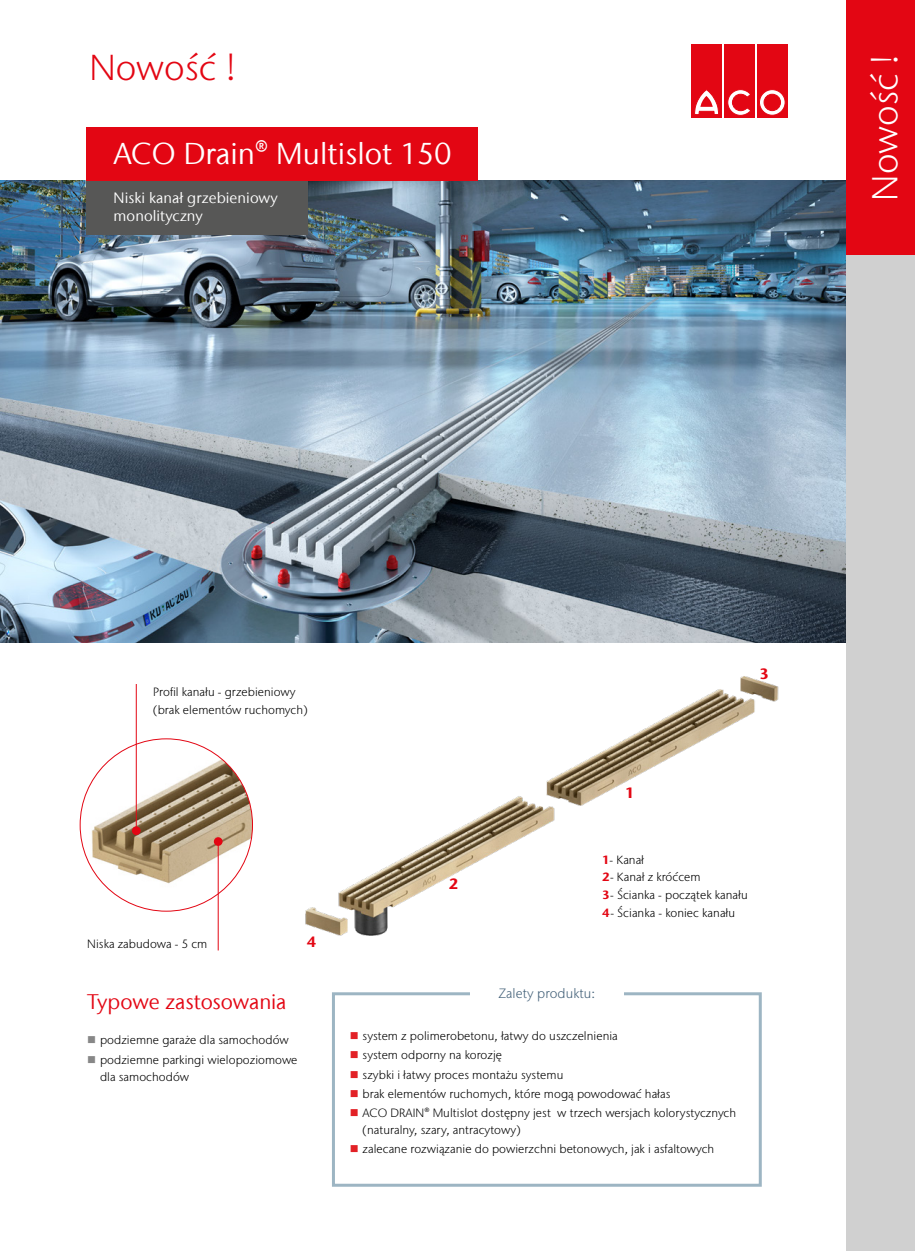
<style>
.page{position:relative;width:915px;height:1251px;background:#fff}
.page>*{position:absolute;margin:0;border:0;box-sizing:border-box;transform-origin:0 0}
.t1{font:300 36px "Stone Sans IIITC Pro";color:#fff}
.t2{font:300 36px "Stone Sans IIITC Pro";color:#e30613}
.t3{font:30px "Stone Sans IIITC Com";letter-spacing:.005em;color:#fff}
.t4{font:21px "Stone Sans IIITC Com";letter-spacing:-.005em;color:#e30613}
.t5{font:15px/18px "Stone Sans IIITC Com";letter-spacing:.005em;color:#fff}
.t6{font:700 15px "Stone Sans IIITC Pro";color:#e30613}
.t7{font:300 13.5px "Stone Sans IIITC Pro";letter-spacing:.005em;color:#426078}
.t8{font:300 12px/17.9px "Stone Sans IIITC Pro";letter-spacing:.005em;color:#000}
.s1{color:#878787}
.s2{font-weight:700;color:#e30613}
.s3{color:#e22126}
</style>
<div class="page">
<img style="left:0;top:181px;width:846px;height:461px">
<div style="left:846px;top:0;width:68px;height:268px;background:#e30613"></div>
<img style="left:239px;top:676px;width:540px;height:335px">
<div style="left:87px;top:127px;width:391px;height:54px;background:#e30613"></div>
<div style="left:87px;top:181px;width:221px;height:53px;background:#575756"></div>
<div style="left:691px;top:45px;width:30px;height:73px;background:#e30613"></div>
<svg style="left:694px;top:90px;width:24px;height:25px"></svg>
<div style="left:724px;top:45px;width:30px;height:73px;background:#e30613"></div>
<svg style="left:727px;top:89px;width:23px;height:26px"></svg>
<div style="left:757px;top:45px;width:30px;height:73px;background:#e30613"></div>
<svg style="left:759px;top:90px;width:25px;height:25px"></svg>
<div style="left:759px;top:90px;width:26px;height:25px;border:1px solid #e30613;border-radius:50%"></div>
<div style="left:763px;top:94px;width:17px;height:17px;background:#e30613;border-radius:50%"></div>
<div style="left:763px;top:94px;width:17px;height:17px;border:1px solid #e30613;border-radius:50%"></div>
<div style="left:332px;top:992px;width:429px;height:194px;border:3px solid #9db5c3"></div>
<div style="left:470px;top:974px;width:153px;height:35px;background:#fff"></div>
<img style="left:80px;top:738px;width:172px;height:173px;border-radius:86px">
<div style="left:846px;top:255px;width:68px;height:995px;background:#d0d0d0"></div>
<hr style="left:136px;top:684px;width:1px;height:146px;background:#e30613">
<div style="left:132px;top:826px;width:9px;height:8px;background:#e30613;border-radius:50%"></div>
<hr style="left:218px;top:841px;width:1px;height:109px;background:#e30613">
<div style="left:214px;top:837px;width:8px;height:8px;background:#e30613;border-radius:50%"></div>
<h1 class="t2" style="left:89px;top:45px;width:147px">Nowość !</h1>
<h2 class="t3" style="left:114px;top:135px;width:339px">ACO Drain® Multislot 150</h2>
<p class="t5" style="left:114px;top:189px;width:166px">Niski kanał grzebieniowy monolityczny</p>
<h1 class="t1" style="left:862px;top:200px;width:147px;rotate:-90deg">Nowość !</h1>
<p class="t8" style="left:153px;top:682px;width:156px">Profil kanału - grzebieniowy (brak elementów ruchomych)</p>
<p class="t8" style="left:87px;top:934px;width:122px">Niska zabudowa - 5 cm</p>
<p class="t6" style="left:307px;top:932px;width:11px">4</p>
<h3 class="t4" style="left:87px;top:987px;width:200px">Typowe zastosowania</h3>
<p class="t8" style="left:87px;top:1031px;width:203px"><span class="s1">■</span> podziemne garaże dla samochodów</p>
<p class="t8" style="left:100px;top:1050px;width:199px;line-height:17px;text-indent:-13px"><span class="s1">■</span> podziemne parkingi wielopoziomowe dla samochodów</p>
<p class="t6" style="left:759px;top:664px;width:11px">3</p>
<p class="t6" style="left:449px;top:874px;width:11px">2</p>
<p class="t6" style="left:625px;top:782px;width:11px">1</p>
<p class="t8" style="left:602px;top:850px;width:147px"><span class="s2">1</span>- Kanał<br><span class="s2">2</span>- Kanał z króćcem<br><span class="s2">3</span>- Ścianka - początek kanału<br><span class="s2">4</span>- Ścianka - koniec kanału</p>
<p class="t7" style="left:498px;top:984px;width:98px">Zalety produktu:</p>
<p class="t8" style="left:350px;top:1026px;width:269px"><span class="s3">■</span> system z polimerobetonu, łatwy do uszczelnienia</p>
<p class="t8" style="left:350px;top:1045px;width:154px"><span class="s3">■</span> system odporny na korozję</p>
<p class="t8" style="left:350px;top:1065px;width:215px"><span class="s3">■</span> szybki i łatwy proces montażu systemu</p>
<p class="t8" style="left:350px;top:1084px;width:322px"><span class="s3">■</span> brak elementów ruchomych, które mogą powodować hałas</p>
<p class="t8" style="left:362px;top:1103px;width:375px;line-height:17px;text-indent:-13px"><span class="s3">■</span> ACO DRAIN® Multislot dostępny jest w trzech wersjach kolorystycznych (naturalny, szary, antracytowy)</p>
<p class="t8" style="left:350px;top:1139px;width:366px"><span class="s3">■</span> zalecane rozwiązanie do powierzchni betonowych, jak i asfaltowych</p>
</div>
